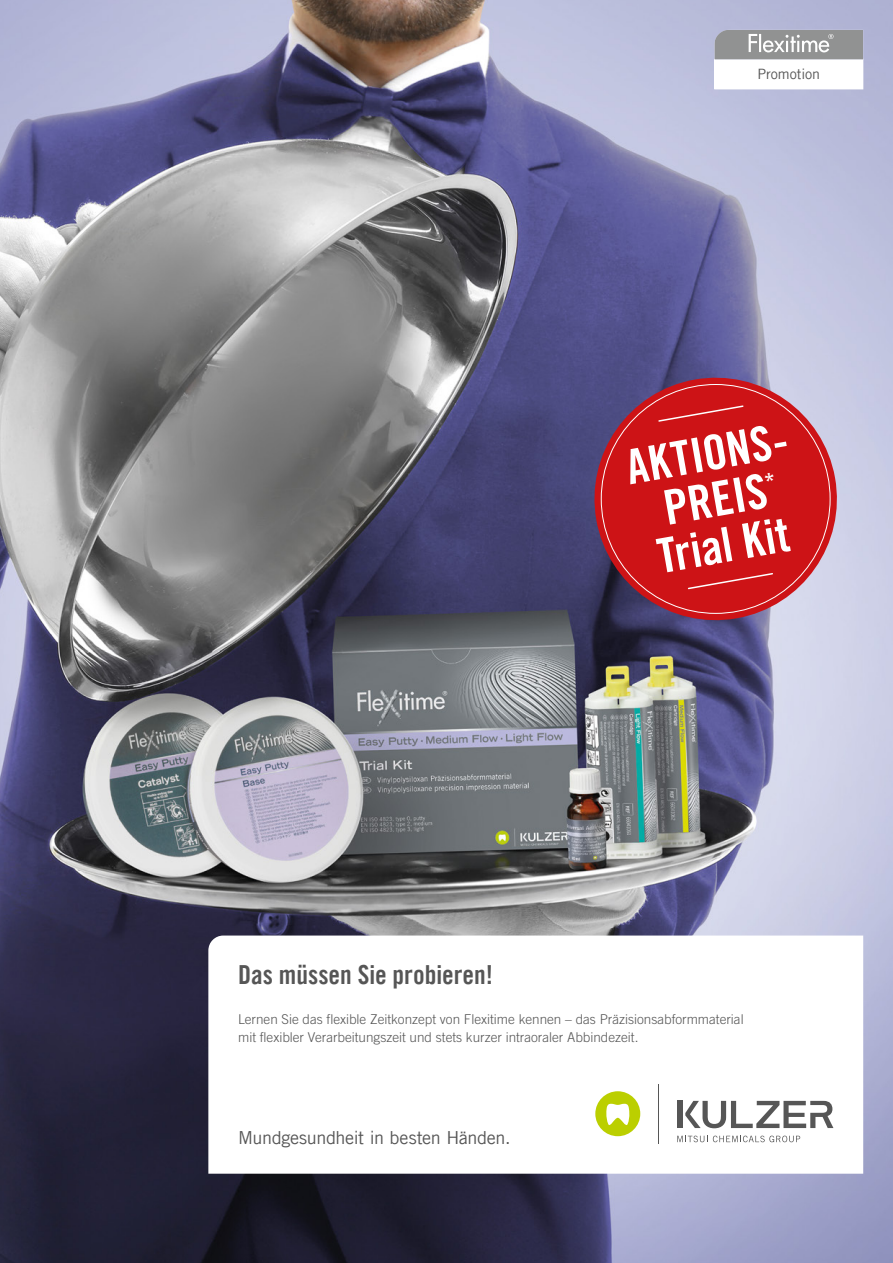
<style>
.page{position:relative;width:893px;height:1263px;background:#fff}
.page>*{position:absolute;margin:0;border:0;box-sizing:border-box;transform-origin:0 0}
.t1{font:48px/46.5px "Trade Gothic LT Com Bd Cn 20";color:#fff;text-align:center}
.t2{font:26.25px "Trade Gothic LT Com Bd Cn 20";color:#565656}
.t3{font:18px "Trade Gothic LT Com";letter-spacing:-.02em;color:#565656}
.t4{font:14.25px "Trade Gothic LT Com";letter-spacing:-.005em;color:#565656}
.t5{font:300 13.5px/18px "Trade Gothic LT Com";color:#565656}
</style>
<div class="page">
<img style="left:0;top:0;width:893px;height:1263px">
<svg style="left:585px;top:368px;width:262px;height:262px;fill:#cd1316"></svg>
<svg style="left:657px;top:404px;width:87px;height:19px"></svg>
<svg style="left:687px;top:572px;width:87px;height:18px"></svg>
<svg style="left:208px;top:935px;width:655px;height:239px"></svg>
<hr style="left:658px;top:1084px;width:1px;height:60px;background:#565656">
<svg style="left:677px;top:1135px;width:123px;height:7px"></svg>
<div style="left:677px;top:1101px;width:5px;height:27px;background:#565656"></div>
<svg style="left:685px;top:1101px;width:148px;height:27px"></svg>
<div style="left:595px;top:1091px;width:45px;height:45px;background:#bbcf00;border-radius:50%"></div>
<svg style="left:606px;top:1104px;width:24px;height:21px"></svg>
<div style="left:715px;top:59px;width:148px;height:30px;background:#fff"></div>
<svg style="left:714px;top:30px;width:149px;height:30px"></svg>
<p class="t4" style="left:757px;top:65px;width:64px">Promotion</p>
<h1 class="t1" style="left:623px;top:444px;width:165px;rotate:-10deg">AKTIONS-<br>PREIS<sup>*<br></sup>Trial Kit</h1>
<h2 class="t2" style="left:238px;top:959px;width:257px">Das müssen Sie probieren!</h2>
<p class="t5" style="left:238px;top:1010px;width:507px">Lernen Sie das flexible Zeitkonzept von Flexitime kennen – das Präzisionsabformmaterial mit flexibler Verarbeitungszeit und stets kurzer intraoraler Abbindezeit.</p>
<h3 class="t3" style="left:238px;top:1126px;width:274px">Mundgesundheit in besten Händen.</h3>
</div>
